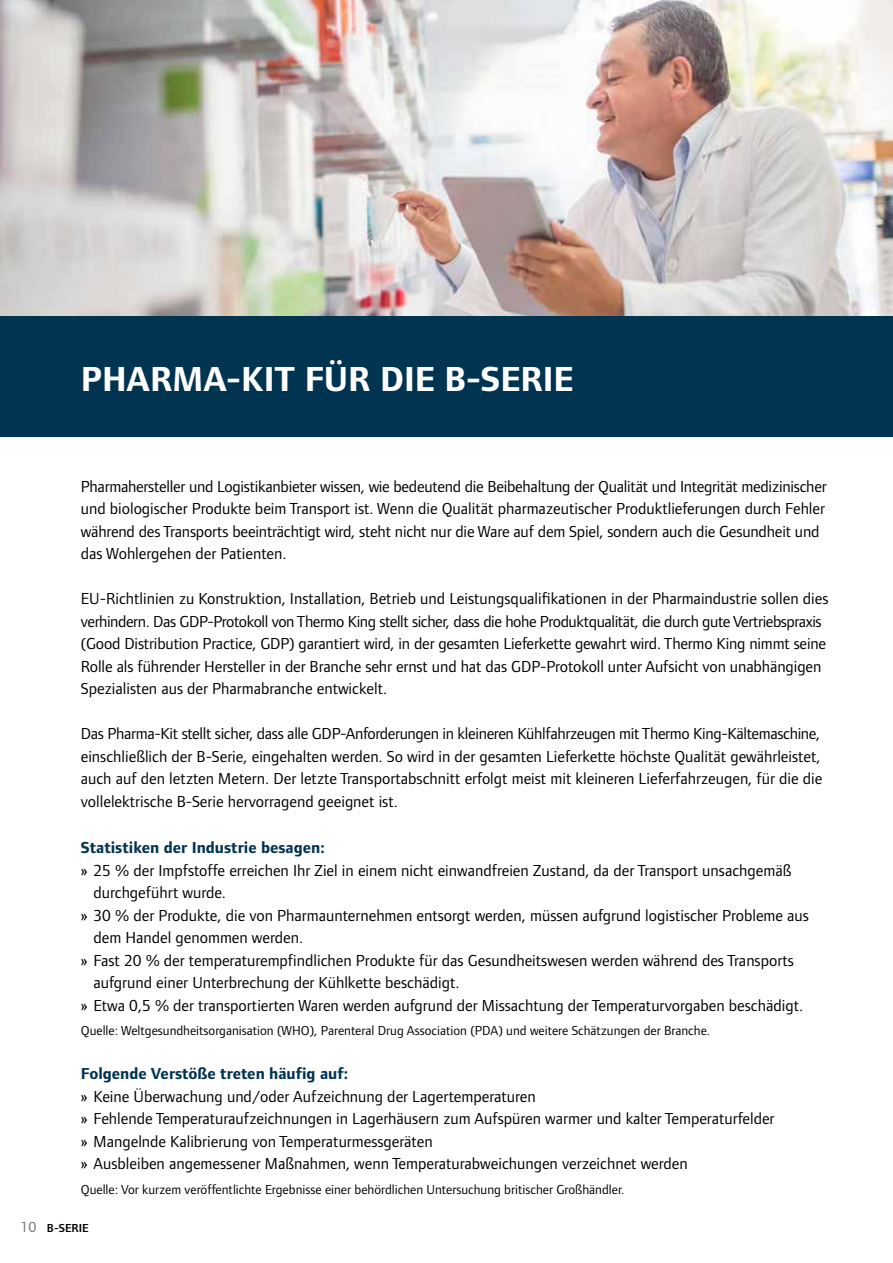
<style>
.page{position:relative;width:893px;height:1263px;background:#fff}
.page>*{position:absolute;margin:0;border:0;box-sizing:border-box;transform-origin:0 0}
.t1{font:700 36px "Foundry Form Sans";color:#fff}
.t2{font:16.5px/22.5px "Foundry Form Sans";color:#000}
.t3{font:700 16.5px "Foundry Form Sans";color:#003450}
.t4{font:13.5px "Foundry Form Sans";color:#000}
.t5{font:600 12px "Foundry Form Sans";color:#000}
.s1{font-weight:400;font-size:15px;color:#717275}
</style>
<div class="page">
<img style="left:0;top:0;width:893px;height:316px">
<div style="left:0;top:316px;width:893px;height:121px;background:#003450"></div>
<h1 class="t1" style="left:81px;top:358px;width:494px">PHARMA-KIT FÜR DIE B-SERIE</h1>
<p class="t2" style="left:81px;top:475px;width:747px">Pharmahersteller und Logistikanbieter wissen, wie bedeutend die Beibehaltung der Qualität und Integrität medizinischer und biologischer Produkte beim Transport ist. Wenn die Qualität pharmazeutischer Produktlieferungen durch Fehler während des Transports beeinträchtigt wird, steht nicht nur die Ware auf dem Spiel, sondern auch die Gesundheit und das Wohlergehen der Patienten.</p>
<p class="t2" style="left:81px;top:587px;width:749px">EU-Richtlinien zu Konstruktion, Installation, Betrieb und Leistungsqualifikationen in der Pharmaindustrie sollen dies verhindern. Das GDP-Protokoll von Thermo King stellt sicher, dass die hohe Produktqualität, die durch gute Vertriebspraxis (Good Distribution Practice, GDP) garantiert wird, in der gesamten Lieferkette gewahrt wird. Thermo King nimmt seine Rolle als führender Hersteller in der Branche sehr ernst und hat das GDP-Protokoll unter Aufsicht von unabhängigen Spezialisten aus der Pharmabranche entwickelt.</p>
<p class="t2" style="left:81px;top:722px;width:743px">Das Pharma-Kit stellt sicher, dass alle GDP-Anforderungen in kleineren Kühlfahrzeugen mit Thermo King-Kältemaschine, einschließlich der B-Serie, eingehalten werden. So wird in der gesamten Lieferkette höchste Qualität gewährleistet, auch auf den letzten Metern. Der letzte Transportabschnitt erfolgt meist mit kleineren Lieferfahrzeugen, für die die vollelektrische B-Serie hervorragend geeignet ist.</p>
<p class="t3" style="left:81px;top:838px;width:245px">Statistiken der Industrie besagen:</p>
<p class="t2" style="left:81px;top:859px;width:712px">» 25 % der Impfstoffe erreichen Ihr Ziel in einem nicht einwandfreien Zustand, da der Transport unsachgemäß</p>
<p class="t2" style="left:94px;top:881px;width:134px">durchgeführt wurde.</p>
<p class="t2" style="left:81px;top:904px;width:730px">» 30 % der Produkte, die von Pharmaunternehmen entsorgt werden, müssen aufgrund logistischer Probleme aus</p>
<p class="t2" style="left:94px;top:926px;width:211px">dem Handel genommen werden.</p>
<p class="t2" style="left:81px;top:949px;width:715px">» Fast 20 % der temperaturempfindlichen Produkte für das Gesundheitswesen werden während des Transports</p>
<p class="t2" style="left:94px;top:971px;width:367px">aufgrund einer Unterbrechung der Kühlkette beschädigt.</p>
<p class="t2" style="left:81px;top:994px;width:724px">» Etwa 0,5 % der transportierten Waren werden aufgrund der Missachtung der Temperaturvorgaben beschädigt.</p>
<p class="t4" style="left:81px;top:1023px;width:631px">Quelle: Weltgesundheitsorganisation (WHO), Parenteral Drug Association (PDA) und weitere Schätzungen der Branche.</p>
<p class="t3" style="left:81px;top:1064px;width:269px">Folgende Verstöße treten häufig auf:</p>
<p class="t2" style="left:81px;top:1085px;width:695px">» Keine Überwachung und/oder Aufzeichnung der Lagertemperaturen<br>» Fehlende Temperaturaufzeichnungen in Lagerhäusern zum Aufspüren warmer und kalter Temperaturfelder » Mangelnde Kalibrierung von Temperaturmessgeräten<br>» Ausbleiben angemessener Maßnahmen, wenn Temperaturabweichungen verzeichnet werden</p>
<p class="t4" style="left:81px;top:1181px;width:545px">Quelle: Vor kurzem veröffentlichte Ergebnisse einer behördlichen Untersuchung britischer Großhändler.</p>
<p class="t5" style="left:21px;top:1221px;width:70px"><span class="s1">10</span> B-SERIE</p>
</div>
